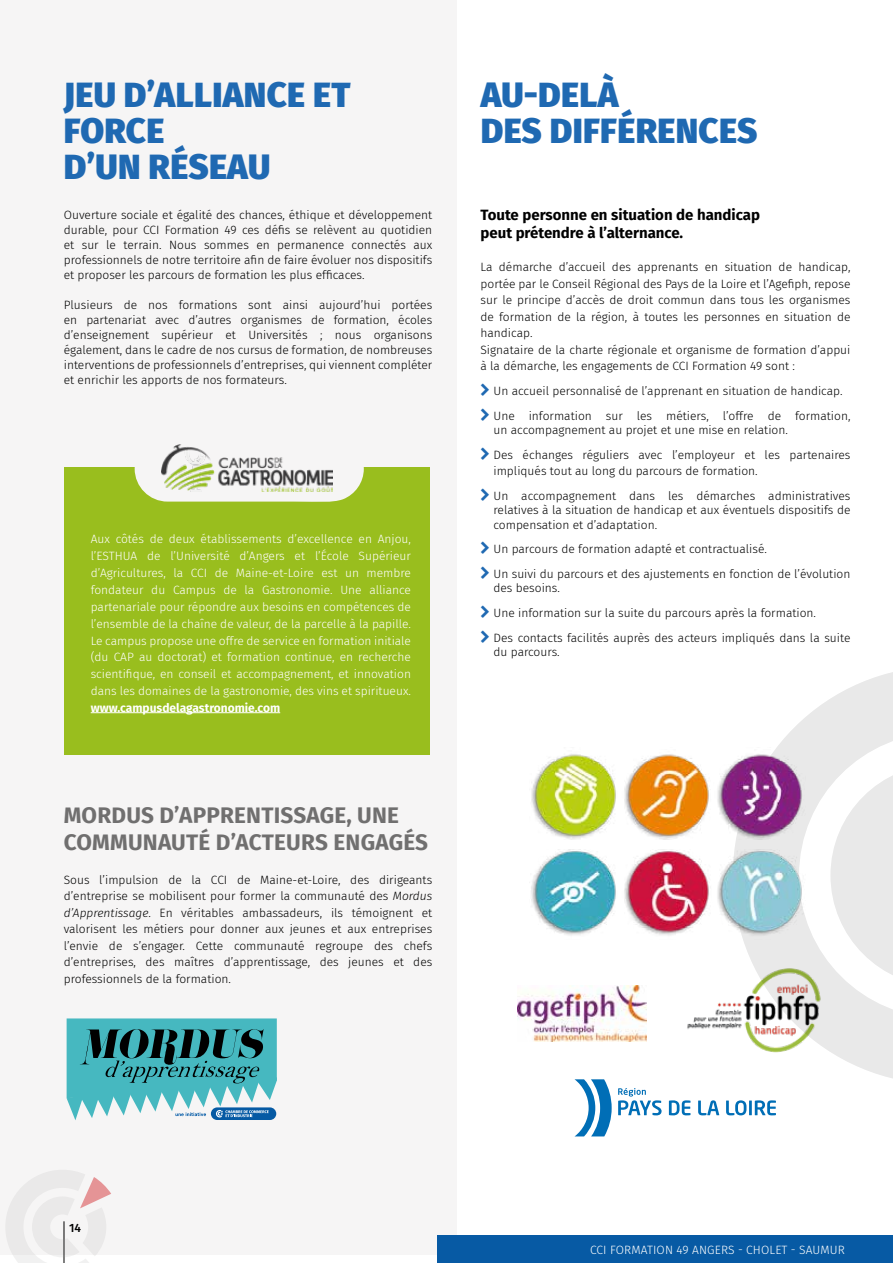
<style>
.page{position:relative;width:893px;height:1263px;background:#fff}
.page>*{position:absolute;margin:0;border:0;box-sizing:border-box;transform-origin:0 0}
.t1{font:900 34.5px/36.2px "Fira Sans";letter-spacing:.01em;color:#1f69b2}
.t2{font:700 22.5px/27px "Fira Sans";letter-spacing:.01em;color:#706f6f}
.t3{font:700 15px/18px "Fira Sans";color:#000}
.t4{font:300 12px/16.5px "Fira Sans";color:#000}
.t5{font:300 12px/16.8px "Fira Sans";color:#fff;text-align:justify}
.t6{font:700 12px "Fira Sans";color:#fff}
.t7{font:500 12px "Fira Sans";color:#000}
.s1{font-style:italic}
</style>
<div class="page">
<div style="left:0;top:0;width:456px;height:1254px;background:#f6f5f5"></div>
<svg style="left:735px;top:672px;width:158px;height:406px;fill:#e9e9e9"></svg>
<svg style="left:830px;top:764px;width:63px;height:223px"></svg>
<div style="left:64px;top:468px;width:365px;height:287px;background:#99be1e"></div>
<hr style="left:91px;top:712px;width:189px;height:1px;background:#fff">
<svg style="left:135px;top:444px;width:229px;height:58px"></svg>
<img style="left:161px;top:445px;width:172px;height:47px">
<img style="left:531px;top:747px;width:277px;height:92px">
<img style="left:531px;top:849px;width:277px;height:91px">
<svg style="left:669px;top:1100px;width:21px;height:15px"></svg>
<svg style="left:698px;top:1100px;width:21px;height:15px"></svg>
<svg style="left:726px;top:1100px;width:20px;height:15px"></svg>
<hr style="left:749px;top:1100px;width:3px;height:15px;background:#006eb6">
<svg style="left:755px;top:1100px;width:21px;height:15px"></svg>
<svg style="left:618px;top:1088px;width:44px;height:27px"></svg>
<svg style="left:574px;top:1079px;width:38px;height:57px"></svg>
<img style="left:687px;top:966px;width:136px;height:88px">
<img style="left:517px;top:985px;width:130px;height:56px">
<svg style="left:67px;top:1018px;width:210px;height:102px;background:#55a4ac"></svg>
<div style="left:438px;top:1235px;width:455px;height:28px;background:#075aa4"></div>
<svg style="left:6px;top:1170px;width:105px;height:93px"></svg>
<h1 class="t1" style="left:64px;top:73px;width:288px">JEU D’ALLIANCE ET<br>FORCE<br>D’UN RÉSEAU</h1>
<p class="t4" style="left:64px;top:208px;width:370px;line-height:15px;text-align:justify">Ouverture sociale et égalité des chances, éthique et développement durable, pour CCI Formation 49 ces défis se relèvent au quotidien et sur le terrain. Nous sommes en permanence connectés aux professionnels de notre territoire afin de faire évoluer nos dispositifs et proposer les parcours de formation les plus efficaces.</p>
<p class="t4" style="left:64px;top:298px;width:370px;line-height:15px;text-align:justify">Plusieurs de nos formations sont ainsi aujourd’hui portées en partenariat avec d’autres organismes de formation, écoles d’enseignement supérieur et Universités ; nous organisons également, dans le cadre de nos cursus de formation, de nombreuses interventions de professionnels d’entreprises, qui viennent compléter et enrichir les apports de nos formateurs.</p>
<p class="t5" style="left:91px;top:531px;width:322px">Aux côtés de deux établissements d’excellence en Anjou, l’ESTHUA de l’Université d’Angers et l’École Supérieur d’Agricultures, la CCI de Maine-et-Loire est un membre fondateur du Campus de la Gastronomie. Une alliance partenariale pour répondre aux besoins en compétences de l’ensemble de la chaîne de valeur, de la parcelle à la papille.<br>Le campus propose une offre de service en formation initiale (du CAP au doctorat) et formation continue, en recherche scientifique, en conseil et accompagnement, et innovation dans les domaines de la gastronomie, des vins et spiritueux.</p>
<p class="t6" style="left:91px;top:697px;width:191px">www.campusdelagastronomie.com</p>
<h2 class="t2" style="left:64px;top:800px;width:366px">MORDUS D’APPRENTISSAGE, UNE<br>COMMUNAUTÉ D’ACTEURS ENGAGÉS</h2>
<p class="t4" style="left:64px;top:871px;width:370px;text-align:justify">Sous l’impulsion de la CCI de Maine-et-Loire, des dirigeants d’entreprise se mobilisent pour former la communauté des <span class="s1">Mordus d’Apprentissage</span>. En véritables ambassadeurs, ils témoignent et valorisent les métiers pour donner aux jeunes et aux entreprises l’envie de s’engager. Cette communauté regroupe des chefs d’entreprises, des maîtres d’apprentissage, des jeunes et des professionnels de la formation.</p>
<h1 class="t1" style="left:481px;top:73px;width:278px">AU-DELÀ<br>DES DIFFÉRENCES</h1>
<p class="t3" style="left:480px;top:205px;width:281px">Toute personne en situation de handicap peut prétendre à l’alternance.</p>
<p class="t4" style="left:480px;top:259px;width:371px">La démarche d’accueil des apprenants en situation de handicap, portée par le Conseil Régional des Pays de la Loire et l’Agefiph, repose sur le principe d’accès de droit commun dans tous les organismes de formation de la région, à toutes les personnes en situation de handicap.<br>Signataire de la charte régionale et organisme de formation d’appui à la démarche, les engagements de CCI Formation 49 sont :</p>
<p class="t4" style="left:493px;top:378px;width:358px;line-height:24.8px">Un accueil personnalisé de l’apprenant en situation de handicap.<br>Une information sur les métiers, l’offre de formation,</p>
<p class="t4" style="left:493px;top:418px;width:358px;line-height:24.8px">un accompagnement au projet et une mise en relation.<br>Des échanges réguliers avec l’employeur et les partenaires</p>
<p class="t4" style="left:493px;top:458px;width:358px;line-height:24.8px">impliqués tout au long du parcours de formation.<br>Un accompagnement dans les démarches administratives</p>
<p class="t4" style="left:493px;top:503px;width:358px;line-height:14.4px">relatives à la situation de handicap et aux éventuels dispositifs de compensation et d’adaptation.</p>
<p class="t4" style="left:493px;top:537px;width:358px;line-height:24.8px">Un parcours de formation adapté et contractualisé.<br>Un suivi du parcours et des ajustements en fonction de l’évolution</p>
<p class="t4" style="left:493px;top:576px;width:358px;line-height:24.8px">des besoins.<br>Une information sur la suite du parcours après la formation.<br>Des contacts facilités auprès des acteurs impliqués dans la suite</p>
<p class="t4" style="left:493px;top:644px;width:68px">du parcours.</p>
<p class="t7" style="left:69px;top:1218px;width:13px">14</p>
<p class="t5" style="left:590px;top:1241px;width:256px">CCI FORMATION 49 ANGERS - CHOLET - SAUMUR</p>
</div>
